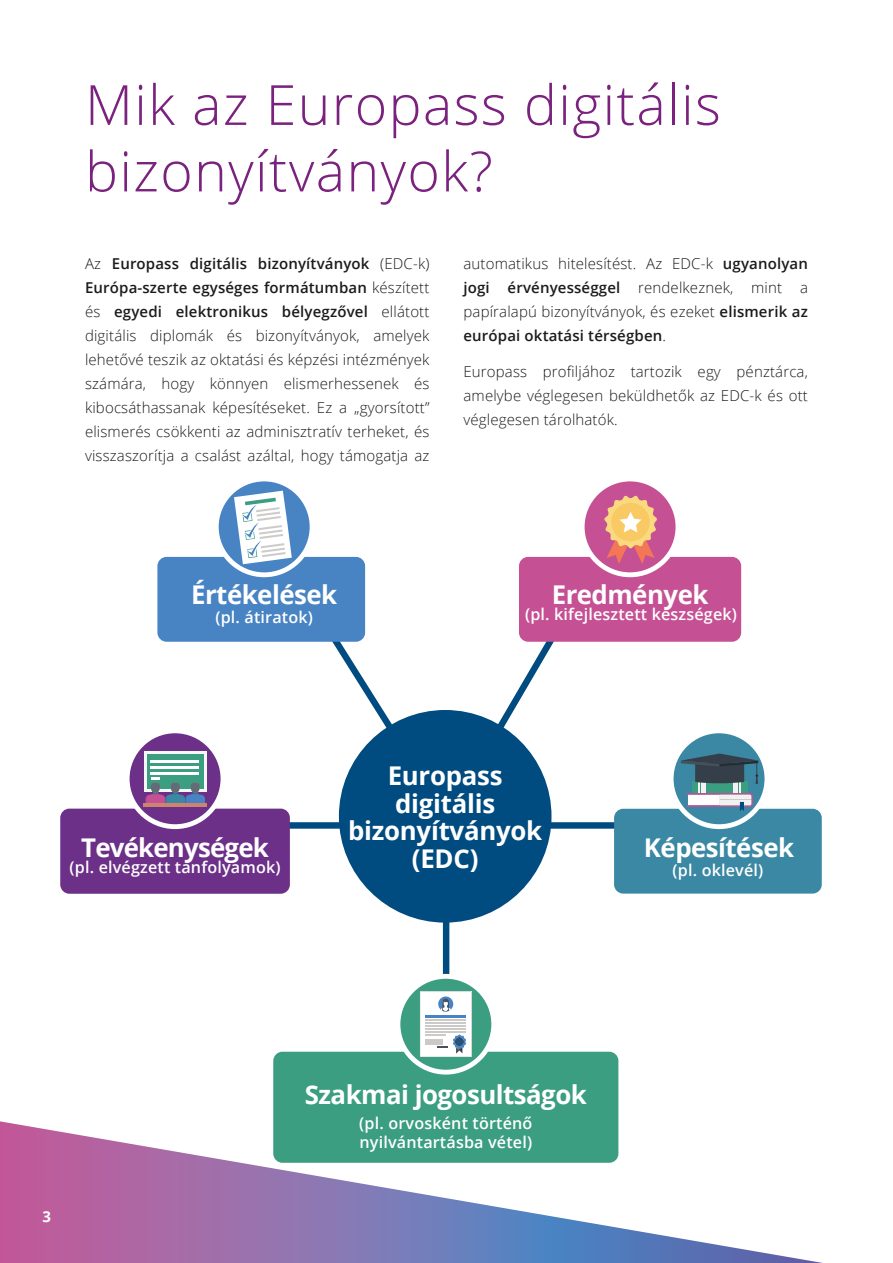
<style>
.page{position:relative;width:893px;height:1263px;background:#fff}
.page>*{position:absolute;margin:0;border:0;box-sizing:border-box;transform-origin:0 0}
.Page_Headings{font:300 55.35px/66.4px "Open Sans";letter-spacing:.025em;color:#7a227e}
.Body{font:700 25.8px/27.5px "Open Sans";letter-spacing:-.02em;color:#fff;text-align:center}
.Body-2{font:600 16.2px/19.4px "Open Sans";letter-spacing:.01em;color:#fff}
.Body-3{font:300 15px/24px "Open Sans";letter-spacing:.01em;color:#1b1b1a;text-align:justify}
.t1{font:700 15px "Open Sans";color:#fff}
.s1{font-weight:600}
</style>
<div class="page">
<svg style="left:0;top:1121px;width:823px;height:142px"></svg>
<div style="left:504px;top:822px;width:146px;height:7px;background:#004b80"></div>
<div style="left:614px;top:809px;width:208px;height:84px;background:#3a88a3;border-radius:9px"></div>
<svg style="left:671px;top:731px;width:96px;height:96px;fill:#3a88a3"></svg>
<div style="left:669px;top:728px;width:100px;height:101px;border:5px solid #fff;border-radius:50%"></div>
<svg style="left:332px;top:619px;width:233px;height:204px"></svg>
<div style="left:240px;top:822px;width:173px;height:7px;background:#004b80"></div>
<div style="left:443px;top:892px;width:6px;height:120px;background:#004b80"></div>
<div style="left:60px;top:809px;width:230px;height:85px;background:#6c3088;border-radius:9px"></div>
<svg style="left:127px;top:731px;width:96px;height:96px;fill:#6c3088"></svg>
<div style="left:125px;top:728px;width:100px;height:101px;border:5px solid #fff;border-radius:50%"></div>
<div style="left:339px;top:710px;width:212px;height:212px;background:#004b80;border-radius:50%"></div>
<div style="left:273px;top:1052px;width:345px;height:111px;background:#3b9e80;border-radius:9px"></div>
<svg style="left:398px;top:976px;width:96px;height:96px;fill:#3b9e80"></svg>
<div style="left:395px;top:974px;width:101px;height:100px;border:5px solid #fff;border-radius:50%"></div>
<div style="left:157px;top:557px;width:208px;height:85px;background:#4884c3;border-radius:9px"></div>
<div style="left:519px;top:557px;width:222px;height:85px;background:#c65094;border-radius:9px"></div>
<svg style="left:216px;top:479px;width:96px;height:96px;fill:#4884c3"></svg>
<div style="left:214px;top:477px;width:100px;height:100px;border:5px solid #fff;border-radius:50%"></div>
<svg style="left:582px;top:479px;width:96px;height:96px;fill:#c65094"></svg>
<div style="left:580px;top:477px;width:100px;height:100px;border:5px solid #fff;border-radius:50%"></div>
<svg style="left:234px;top:491px;width:58px;height:73px"></svg>
<svg style="left:604px;top:495px;width:53px;height:69px;background:#e69b81"></svg>
<svg style="left:681px;top:753px;width:77px;height:58px"></svg>
<svg style="left:420px;top:991px;width:52px;height:66px"></svg>
<div style="left:144px;top:751px;width:62px;height:41px;background:#f7f7f7"></div>
<svg style="left:147px;top:754px;width:56px;height:24px"></svg>
<hr style="left:143px;top:804px;width:64px;height:3px;background:#cc856c">
<hr style="left:151px;top:760px;width:48px;height:2px;background:#fff">
<hr style="left:151px;top:766px;width:48px;height:2px;background:#fff">
<hr style="left:151px;top:772px;width:48px;height:2px;background:#fff">
<svg style="left:146px;top:778px;width:59px;height:26px;background:#6d8696"></svg>
<p class="Page_Headings" style="left:85px;top:70px;width:637px">Mik az Europass digitális bizonyítványok?</p>
<p class="Body-3" style="left:85px;top:251px;width:346px">Az <span class="s1">Europass digitális bizonyítványok</span> (EDC-k)<br><span class="s1">Európa-szerte egységes formátumban</span> készített és <span class="s1">egyedi elektronikus bélyegzővel</span> ellátott digitális diplomák és bizonyítványok, amelyek lehetővé teszik az oktatási és képzési intézmények számára, hogy könnyen elismerhessenek és kibocsáthassanak képesítéseket. Ez a „gyorsított” elismerés csökkenti az adminisztratív terheket, és visszaszorítja a csalást azáltal, hogy támogatja az</p>
<p class="Body-3" style="left:463px;top:251px;width:346px">automatikus hitelesítést. Az EDC-k <span class="s1">ugyanolyan jogi érvényességgel</span> rendelkeznek, mint a papíralapú bizonyítványok, és ezeket <span class="s1">elismerik az európai oktatási térségben</span>.</p>
<p class="Body-3" style="left:463px;top:360px;width:346px">Europass profiljához tartozik egy pénztárca, amelybe véglegesen beküldhetők az EDC-k és ott véglegesen tárolhatók.</p>
<p class="Body" style="left:191px;top:580px;width:148px">Értékelések</p>
<p class="Body" style="left:552px;top:580px;width:158px">Eredmények</p>
<p class="Body-2" style="left:525px;top:604px;width:213px">(pl. kifejlesztett készségek)</p>
<p class="Body-2" style="left:215px;top:607px;width:99px">(pl. átiratok)</p>
<p class="Body" style="left:81px;top:833px;width:189px">Tevékenységek</p>
<p class="Body-2" style="left:70px;top:857px;width:212px">(pl. elvégzett tanfolyamok)</p>
<p class="Body" style="left:348px;top:762px;width:196px">Europass digitális bizonyítványok (EDC)</p>
<p class="Body" style="left:644px;top:833px;width:152px">Képesítések</p>
<p class="Body-2" style="left:673px;top:860px;width:92px">(pl. oklevél)</p>
<p class="t1" style="left:43px;top:1205px;width:10px">3</p>
<p class="Body" style="left:305px;top:1080px;width:283px">Szakmai jogosultságok</p>
<p class="Body-2" style="left:359px;top:1113px;width:175px">(pl. orvosként történő nyilvántartásba vétel)</p>
</div>
